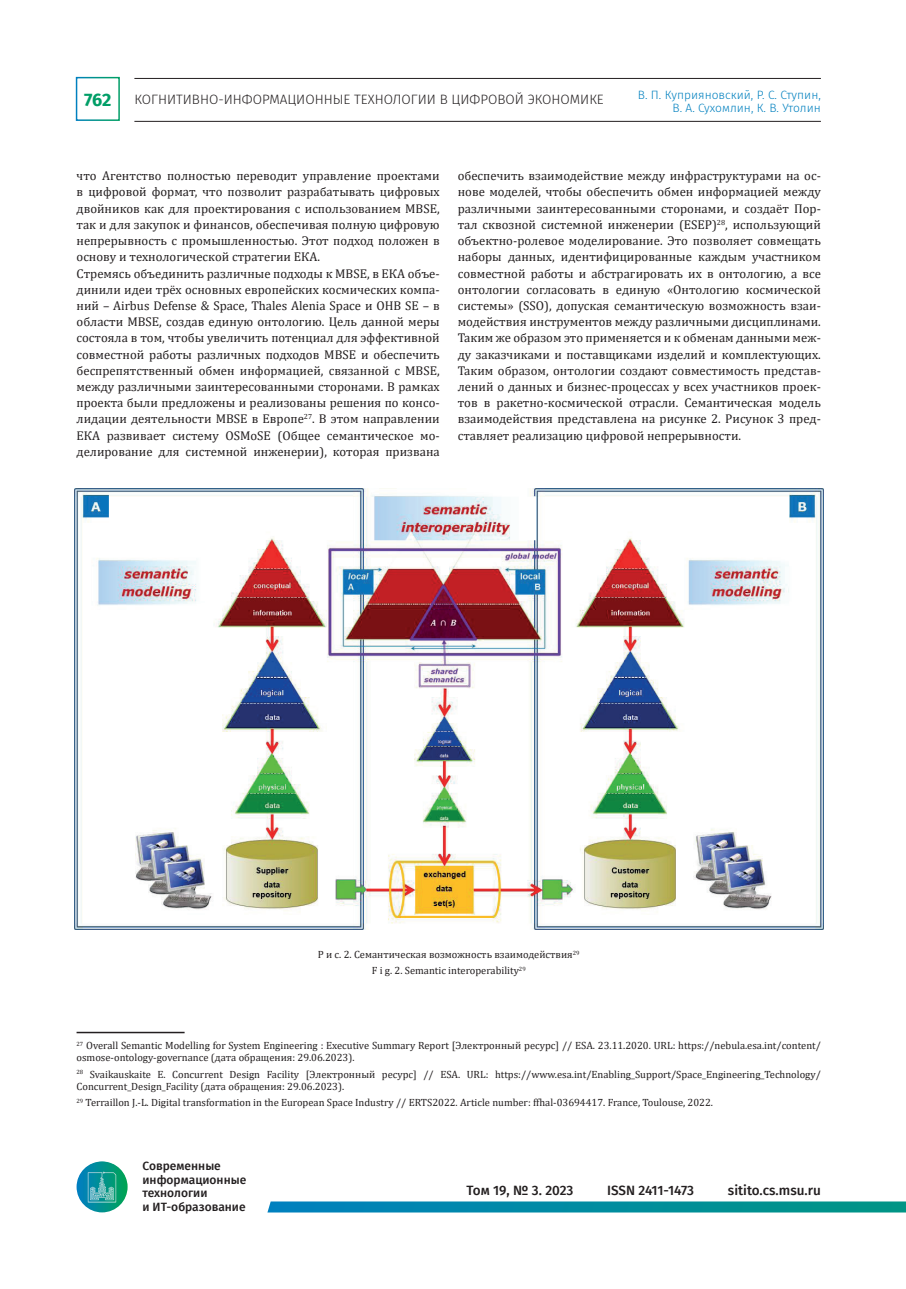
<style>
.page{position:relative;width:906px;height:1289px;background:#fff}
.page>*{position:absolute;margin:0;border:0;box-sizing:border-box;transform-origin:0 0}
.t1{font:700 18px "Fira Sans";color:#009e67}
.t2{font:300 13.5px "Fira Sans";color:#231f20}
.t3{font:500 13.5px "Fira Sans";color:#231f20}
.t4{font:12.75px/16.2px "Cambria";color:#231f20}
.t5{font:300 12px/13.5px "Fira Sans";color:#0080bf;text-align:right}
.t6{font:500 12px/13.5px "Fira Sans";color:#231f20}
.t7{font:10.5px/12px "Cambria";color:#231f20}
</style>
<div class="page">
<div style="left:76px;top:77px;width:44px;height:44px;border:2px solid #fff"></div>
<hr style="left:134px;top:78px;width:687px;height:1px;background:#231f20">
<hr style="left:134px;top:121px;width:687px;height:1px;background:#231f20">
<img style="left:77px;top:1161px;width:51px;height:51px;border-radius:26px">
<svg style="left:267px;top:1201px;width:639px;height:11px;background:#0c90a5"></svg>
<hr style="left:77px;top:1031px;width:108px;height:2px;background:#231f20">
<img style="left:74px;top:488px;width:749px;height:442px">
<h1 class="t1" style="left:84px;top:85px;width:29px">762</h1>
<p class="t2" style="left:134px;top:90px;width:471px">КОГНИТИВНО-ИНФОРМАЦИОННЫЕ ТЕХНОЛОГИИ В ЦИФРОВОЙ ЭКОНОМИКЕ</p>
<p class="t5" style="left:638px;top:87px;width:184px">В. П. Куприяновский, Р. С. Ступин,<br>В. А. Сухомлин, К. В. Утолин</p>
<p class="t4" style="left:77px;top:168px;width:365px">что Агентство полностью переводит управление проектами в цифровой формат, что позволит разрабатывать цифровых двойников как для проектирования с использованием MBSE, так и для закупок и финансов, обеспечивая полную цифровую непрерывность с промышленностью. Этот подход положен в основу и технологической стратегии EКA.<br>Стремясь объединить различные подходы к MBSE, в ЕКА объе&shy;динили идеи трёх основных европейских космических компа&shy;ний – Airbus Defense &amp; Space, Thales Alenia Space и OHB SE – в области MBSE, создав единую онтологию. Цель данной меры состояла в том, чтобы увеличить потенциал для эффективной совместной работы различных подходов MBSE и обеспечить беспрепятственный обмен информацией, связанной с MBSE, между различными заинтересованными сторонами. В рамках проекта были предложены и реализованы решения по консо&shy;лидации деятельности MBSE в Европе<sup>27</sup>. В этом направлении ЕКА развивает систему OSMoSE (Общее семантическое мо&shy;делирование для системной инженерии), которая призвана</p>
<p class="t4" style="left:458px;top:168px;width:365px;text-align:justify">обеспечить взаимодействие между инфраструктурами на ос&shy;нове моделей, чтобы обеспечить обмен информацией между различными заинтересованными сторонами, и создаёт Пор&shy;тал сквозной системной инженерии (ESEP)<sup>28</sup>, использующий объектно-ролевое моделирование. Это позволяет совмещать наборы данных, идентифицированные каждым участником совместной работы и абстрагировать их в онтологию, а все онтологии согласовать в единую «Онтологию космической системы» (SSO), допуская семантическую возможность взаи&shy;модействия инструментов между различными дисциплинами.<br>Таким же образом это применяется и к обменам данными меж&shy;ду заказчиками и поставщиками изделий и комплектующих.<br>Таким образом, онтологии создают совместимость представ&shy;лений о данных и бизнес-процессах у всех участников проек&shy;тов в ракетно-космической отрасли. Семантическая модель взаимодействия представлена на рисунке 2. Рисунок 3 пред&shy;ставляет реализацию цифровой непрерывности.</p>
<p class="t7" style="left:318px;top:946px;width:263px;line-height:16.2px;text-align:center">Р и с. 2. Семантическая возможность взаимодействия<sup>29<br></sup>F i g. 2. Semantic interoperability<sup>29</sup></p>
<p class="t7" style="left:77px;top:1039px;width:746px"><sup>27</sup> Overall Semantic Modelling for System Engineering : Executive Summary Report [Электронный ресурс] // ESA. 23.11.2020. URL: https://nebula.esa.int/content/ osmose-ontology-governance (дата обращения: 29.06.2023).</p>
<p class="t7" style="left:77px;top:1067px;width:746px"><sup>28</sup> Svaikauskaite E. Concurrent Design Facility [Электронный ресурс] // ESA. URL: https://www.esa.int/Enabling_Support/Space_Engineering_Technology/<br>Concurrent_Design_Facility (дата обращения: 29.06.2023).</p>
<p class="t7" style="left:77px;top:1096px;width:638px"><sup>29</sup> Terraillon J.-L. Digital transformation in the European Space Industry // ERTS2022. Article number: ffhal-03694417. France, Toulouse, 2022.</p>
<p class="t6" style="left:142px;top:1158px;width:105px">Современные информационные технологии<br>и ИТ-образование</p>
<p class="t3" style="left:466px;top:1179px;width:108px">Том 19, № 3. 2023</p>
<p class="t3" style="left:607px;top:1179px;width:88px">ISSN 2411-1473</p>
<p class="t3" style="left:728px;top:1179px;width:94px">sitito.cs.msu.ru</p>
</div>
